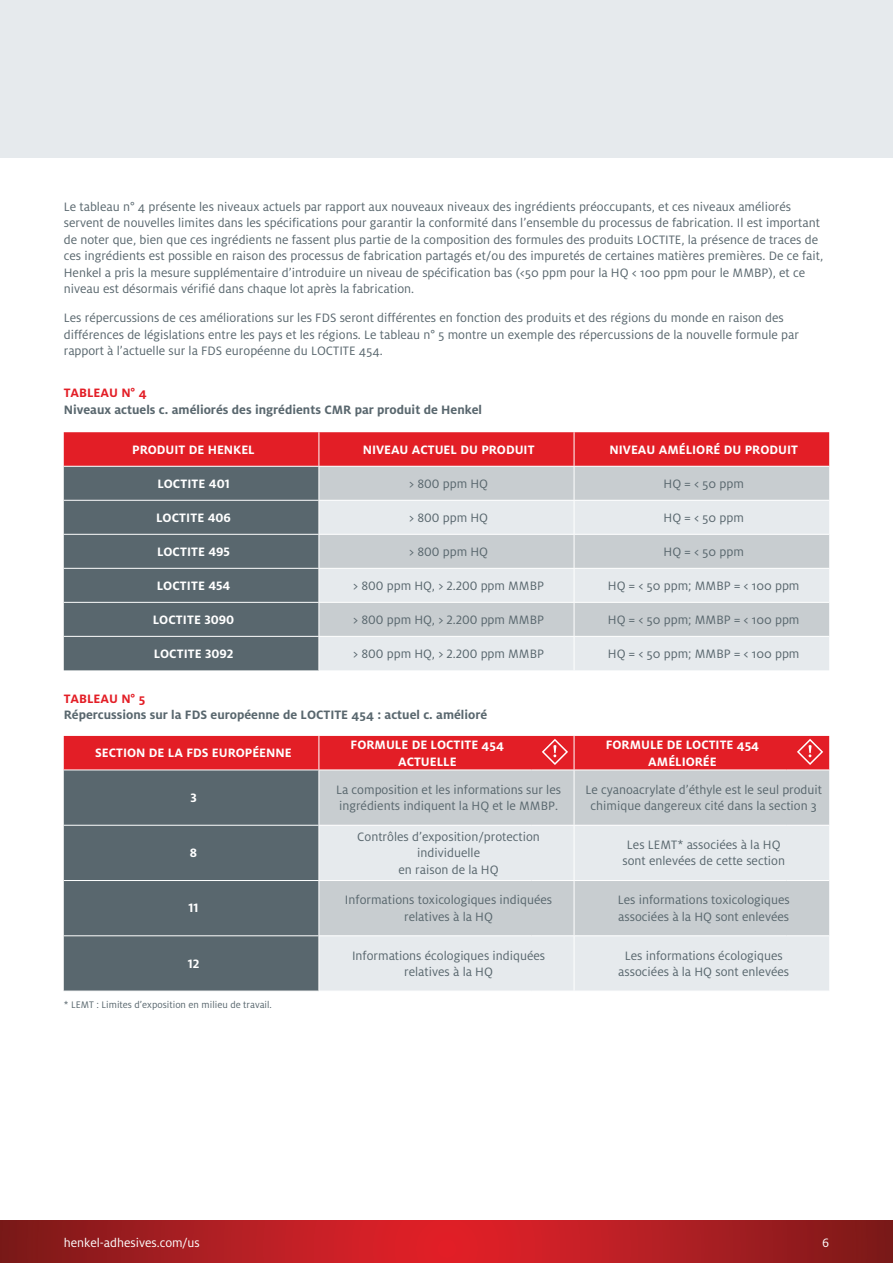
<style>
.page{position:relative;width:893px;height:1263px;background:#fff}
.page>*{position:absolute;margin:0;border:0;box-sizing:border-box;transform-origin:0 0}
.Copy_9pt_zentriert{font:13.5px/16.5px "Henkel Milo";color:#59676e;text-align:center}
.Copy_9pt_3{font:13.5px/16.5px "Henkel Milo";color:#59676e}
.Copy_9pt_6{font:13.5px/16.5px "Henkel Milo";color:#59676e}
.Copy_9pt_zentriert-2{font:700 13.5px/16.5px "Henkel Milo";color:#fff;text-align:center}
.Copy_9pt_3-2{font:700 13.5px "Henkel Milo";color:#59676e}
.t1{font:13.5px "Henkel Milo";color:#fff}
.Copy_9pt_links{font:700 13.5px "Henkel Milo";color:#e31e26}
.Footnotes{font:10.5px "Henkel Milo";color:#59676e}
</style>
<div class="page">
<div style="left:0;top:0;width:893px;height:157px;background:#e6eaed"></div>
<svg style="left:0;top:1220px;width:893px;height:43px;background:#b01d21"></svg>
<div style="left:64px;top:501px;width:255px;height:169px;background:#59676e"></div>
<svg style="left:64px;top:432px;width:765px;height:68px;background:#c3656b"></svg>
<div style="left:320px;top:501px;width:509px;height:169px;background:#e6eaed"></div>
<svg style="left:320px;top:535px;width:509px;height:101px;background:#d2d6d9"></svg>
<hr style="left:319px;top:432px;width:1px;height:34px;background:#fff">
<hr style="left:574px;top:432px;width:1px;height:34px;background:#fff">
<hr style="left:64px;top:466px;width:255px;height:1px;background:#fff">
<hr style="left:319px;top:466px;width:255px;height:1px;background:#fff">
<hr style="left:319px;top:467px;width:1px;height:33px;background:#fff">
<hr style="left:574px;top:466px;width:255px;height:1px;background:#fff">
<hr style="left:574px;top:467px;width:1px;height:33px;background:#fff">
<hr style="left:574px;top:501px;width:1px;height:33px;background:#fff">
<hr style="left:64px;top:534px;width:255px;height:1px;background:#fff">
<hr style="left:319px;top:534px;width:255px;height:1px;background:#fff">
<hr style="left:574px;top:534px;width:255px;height:1px;background:#fff">
<hr style="left:574px;top:535px;width:1px;height:33px;background:#fff">
<hr style="left:64px;top:568px;width:255px;height:1px;background:#fff">
<hr style="left:319px;top:568px;width:255px;height:1px;background:#fff">
<hr style="left:574px;top:568px;width:255px;height:1px;background:#fff">
<hr style="left:574px;top:569px;width:1px;height:33px;background:#fff">
<hr style="left:64px;top:602px;width:255px;height:1px;background:#fff">
<hr style="left:319px;top:602px;width:255px;height:1px;background:#fff">
<hr style="left:574px;top:602px;width:255px;height:1px;background:#fff">
<hr style="left:574px;top:603px;width:1px;height:33px;background:#fff">
<hr style="left:64px;top:636px;width:255px;height:1px;background:#fff">
<hr style="left:319px;top:636px;width:255px;height:1px;background:#fff">
<hr style="left:574px;top:636px;width:255px;height:1px;background:#fff">
<hr style="left:574px;top:637px;width:1px;height:33px;background:#fff">
<div style="left:64px;top:826px;width:255px;height:165px;background:#59676e"></div>
<div style="left:320px;top:826px;width:509px;height:165px;background:#e6eaed"></div>
<div style="left:320px;top:881px;width:509px;height:54px;background:#c8cdd0"></div>
<hr style="left:574px;top:826px;width:1px;height:54px;background:#fff">
<hr style="left:64px;top:880px;width:255px;height:1px;background:#fff">
<hr style="left:319px;top:880px;width:212px;height:1px;background:#fff">
<hr style="left:531px;top:880px;width:43px;height:1px;background:#fff">
<hr style="left:574px;top:880px;width:213px;height:1px;background:#fff">
<hr style="left:574px;top:881px;width:1px;height:54px;background:#fff">
<hr style="left:787px;top:880px;width:42px;height:1px;background:#fff">
<hr style="left:64px;top:935px;width:255px;height:1px;background:#fff">
<hr style="left:319px;top:935px;width:212px;height:1px;background:#fff">
<hr style="left:531px;top:935px;width:43px;height:1px;background:#fff">
<hr style="left:574px;top:935px;width:213px;height:1px;background:#fff">
<hr style="left:574px;top:936px;width:1px;height:55px;background:#fff">
<hr style="left:787px;top:935px;width:42px;height:1px;background:#fff">
<svg style="left:64px;top:736px;width:765px;height:89px;background:#bd7a7f"></svg>
<p class="Copy_9pt_3" style="left:64px;top:198px;width:761px">Le tableau n° 4 présente les niveaux actuels par rapport aux nouveaux niveaux des ingrédients préoccupants, et ces niveaux améliorés servent de nouvelles limites dans les spécifications pour garantir la conformité dans l’ensemble du processus de fabrication. Il est important de noter que, bien que ces ingrédients ne fassent plus partie de la composition des formules des produits LOCTITE, la présence de traces de ces ingrédients est possible en raison des processus de fabrication partagés et/ou des impuretés de certaines matières premières. De ce fait, Henkel a pris la mesure supplémentaire d’introduire un niveau de spécification bas (&lt;50 ppm pour la HQ &lt; 100 ppm pour le MMBP), et ce niveau est désormais vérifié dans chaque lot après la fabrication.</p>
<p class="Copy_9pt_6" style="left:64px;top:310px;width:737px">Les répercussions de ces améliorations sur les FDS seront différentes en fonction des produits et des régions du monde en raison des différences de législations entre les pays et les régions. Le tableau n° 5 montre un exemple des répercussions de la nouvelle formule par rapport à l’actuelle sur la FDS européenne du LOCTITE 454.</p>
<p class="Copy_9pt_links" style="left:64px;top:385px;width:84px">TABLEAU N° 4</p>
<p class="Copy_9pt_3-2" style="left:64px;top:402px;width:420px">Niveaux actuels c. améliorés des ingrédients CMR par produit de Henkel</p>
<p class="Copy_9pt_zentriert-2" style="left:132px;top:441px;width:124px">PRODUIT DE HENKEL</p>
<p class="Copy_9pt_zentriert-2" style="left:363px;top:441px;width:173px">NIVEAU ACTUEL DU PRODUIT</p>
<p class="Copy_9pt_zentriert-2" style="left:610px;top:441px;width:190px">NIVEAU AMÉLIORÉ DU PRODUIT</p>
<p class="Copy_9pt_zentriert-2" style="left:157px;top:475px;width:74px">LOCTITE 401</p>
<p class="Copy_9pt_zentriert" style="left:409px;top:475px;width:81px">&gt; 800 ppm HQ</p>
<p class="Copy_9pt_zentriert" style="left:664px;top:475px;width:82px">HQ = &lt; 50 ppm</p>
<p class="Copy_9pt_zentriert-2" style="left:156px;top:509px;width:76px">LOCTITE 406</p>
<p class="Copy_9pt_zentriert" style="left:409px;top:509px;width:81px">&gt; 800 ppm HQ</p>
<p class="Copy_9pt_zentriert" style="left:664px;top:509px;width:82px">HQ = &lt; 50 ppm</p>
<p class="Copy_9pt_zentriert-2" style="left:157px;top:543px;width:75px">LOCTITE 495</p>
<p class="Copy_9pt_zentriert" style="left:409px;top:543px;width:81px">&gt; 800 ppm HQ</p>
<p class="Copy_9pt_zentriert" style="left:664px;top:543px;width:82px">HQ = &lt; 50 ppm</p>
<p class="Copy_9pt_zentriert-2" style="left:157px;top:577px;width:75px">LOCTITE 454</p>
<p class="Copy_9pt_zentriert" style="left:353px;top:577px;width:193px">&gt; 800 ppm HQ, &gt; 2.200 ppm MMBP</p>
<p class="Copy_9pt_zentriert" style="left:608px;top:577px;width:193px">HQ = &lt; 50 ppm; MMBP = &lt; 100 ppm</p>
<p class="Copy_9pt_zentriert-2" style="left:153px;top:611px;width:83px">LOCTITE 3090</p>
<p class="Copy_9pt_zentriert" style="left:353px;top:611px;width:193px">&gt; 800 ppm HQ, &gt; 2.200 ppm MMBP</p>
<p class="Copy_9pt_zentriert" style="left:608px;top:611px;width:193px">HQ = &lt; 50 ppm; MMBP = &lt; 100 ppm</p>
<p class="Copy_9pt_zentriert-2" style="left:154px;top:645px;width:81px">LOCTITE 3092</p>
<p class="Copy_9pt_zentriert" style="left:353px;top:645px;width:193px">&gt; 800 ppm HQ, &gt; 2.200 ppm MMBP</p>
<p class="Copy_9pt_zentriert" style="left:608px;top:645px;width:193px">HQ = &lt; 50 ppm; MMBP = &lt; 100 ppm</p>
<p class="Copy_9pt_links" style="left:64px;top:691px;width:83px">TABLEAU N° 5</p>
<p class="Copy_9pt_3-2" style="left:64px;top:707px;width:425px">Répercussions sur la FDS européenne de LOCTITE 454 : actuel c. amélioré</p>
<p class="Copy_9pt_zentriert-2" style="left:95px;top:745px;width:198px">SECTION DE LA FDS EUROPÉENNE</p>
<p class="Copy_9pt_zentriert-2" style="left:351px;top:736px;width:155px">FORMULE DE LOCTITE 454<br>ACTUELLE</p>
<p class="Copy_9pt_zentriert-2" style="left:606px;top:736px;width:155px">FORMULE DE LOCTITE 454<br>AMÉLIORÉE</p>
<p class="Copy_9pt_zentriert-2" style="left:190px;top:789px;width:8px">3</p>
<p class="Copy_9pt_zentriert" style="left:336px;top:781px;width:227px;text-align:left">La composition et les informations sur les ingrédients indiquent la HQ et le MMBP.</p>
<p class="Copy_9pt_zentriert" style="left:585px;top:781px;width:238px">Le cyanoacrylate d’éthyle est le seul produit chimique dangereux cité dans la section 3</p>
<p class="Copy_9pt_zentriert-2" style="left:190px;top:845px;width:9px">8</p>
<p class="Copy_9pt_zentriert" style="left:357px;top:828px;width:184px">Contrôles d’exposition/protection individuelle<br>en raison de la HQ</p>
<p class="Copy_9pt_zentriert" style="left:622px;top:836px;width:164px">Les LEMT* associées à la HQ sont enlevées de cette section</p>
<p class="Copy_9pt_zentriert-2" style="left:188px;top:900px;width:11px">11</p>
<p class="Copy_9pt_zentriert" style="left:345px;top:892px;width:209px">Informations toxicologiques indiquées relatives à la HQ</p>
<p class="Copy_9pt_zentriert" style="left:618px;top:892px;width:174px;text-align:left">Les informations toxicologiques associées à la HQ sont enlevées</p>
<p class="Copy_9pt_zentriert-2" style="left:188px;top:955px;width:13px">12</p>
<p class="Copy_9pt_zentriert" style="left:352px;top:947px;width:195px">Informations écologiques indiquées relatives à la HQ</p>
<p class="Copy_9pt_zentriert" style="left:618px;top:947px;width:172px">Les informations écologiques associées à la HQ sont enlevées</p>
<p class="Footnotes" style="left:64px;top:999px;width:210px">* LEMT : Limites d’exposition en milieu de travail.</p>
<p class="t1" style="left:64px;top:1235px;width:137px">henkel-adhesives.com/us</p>
<p class="t1" style="left:822px;top:1235px;width:9px">6</p>
</div>
